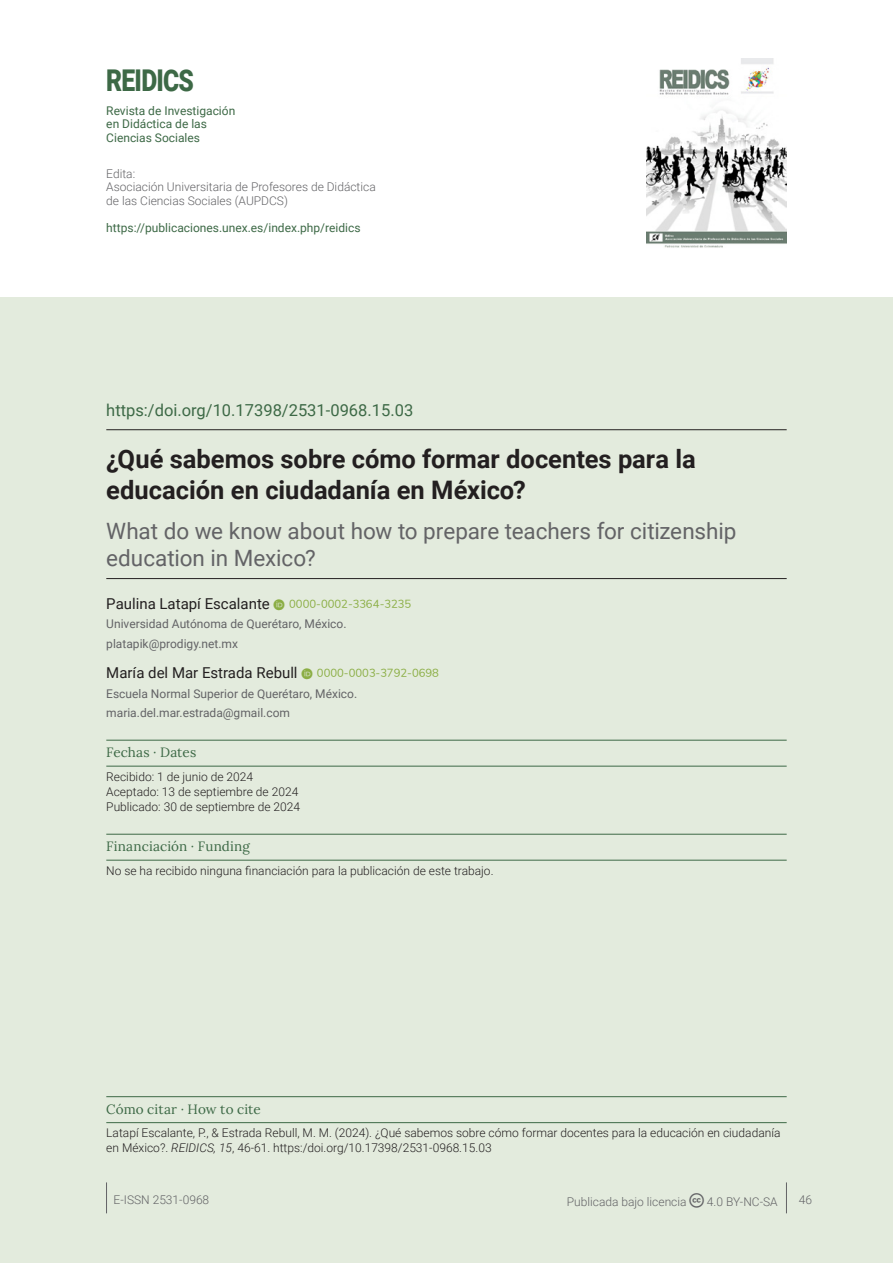
<style>
.page{position:relative;width:893px;height:1263px;background:#fff}
.page>*{position:absolute;margin:0;border:0;box-sizing:border-box;transform-origin:0 0}
.t1{font:900 30px "Roboto";letter-spacing:-.03em;color:#3d6946;scale:.82 1}
.sps_titulo_original{font:700 25.5px/30.6px "Roboto";color:#231f20}
.sps_titulo_traduc{font:22.5px/27px "Roboto";letter-spacing:-.005em;color:#636366}
.sps_doi{font:16.5px "Roboto";color:#3d6946}
.sps_autores{font:15px "Roboto";color:#231f20}
.sps_autor_1{font:15px "Roboto";color:#231f20}
.sps_titulo_metadatos{font:13.5px "Lora";letter-spacing:.01em;color:#3d6946}
.sps_texto_metadatos{font:300 12px/15px "Roboto";color:#231f20}
.t2{font:300 12px/13.5px "Roboto";color:#636366}
.sps_afiliaciones{font:12px "Roboto";color:#636366}
.t3{font:12px/13.5px "Roboto";color:#3d6946}
.sps_fechas{font:300 12px "Roboto";color:#231f20}
.sps_autor_1-2{font:11.25px "Font Awesome 5 Brands";color:#8bae44}
.s1{color:#8bae44}
.s2{font-style:italic}
</style>
<div class="page">
<div style="left:0;top:298px;width:893px;height:965px;background:#e3ebdd"></div>
<hr style="left:106px;top:1182px;width:1px;height:31px;background:#636366">
<hr style="left:786px;top:1182px;width:1px;height:31px;background:#636366">
<hr style="left:106px;top:1096px;width:681px;height:1px;background:#3d6946">
<hr style="left:106px;top:1122px;width:681px;height:1px;background:#3d6946">
<hr style="left:106px;top:429px;width:681px;height:1px;background:#231f20">
<hr style="left:106px;top:578px;width:681px;height:1px;background:#231f20">
<hr style="left:106px;top:740px;width:681px;height:1px;background:#3d6946">
<hr style="left:106px;top:766px;width:681px;height:1px;background:#3d6946">
<hr style="left:106px;top:834px;width:681px;height:1px;background:#3d6946">
<hr style="left:106px;top:860px;width:681px;height:1px;background:#3d6946">
<img style="left:646px;top:58px;width:141px;height:190px">
<h1 class="t1" style="left:106px;top:60px;width:108px">REIDICS</h1>
<p class="t3" style="left:106px;top:103px;width:131px">Revista de Investigación en Didáctica de las<br>Ciencias Sociales</p>
<p class="t2" style="left:106px;top:167px;width:271px">Edita:<br>Asociación Universitaria de Profesores de Didáctica de las Ciencias Sociales (AUPDCS)</p>
<p class="t3" style="left:106px;top:221px;width:256px">https://publicaciones.unex.es/index.php/reidics</p>
<p class="sps_doi" style="left:106px;top:399px;width:308px">https:/doi.org/10.17398/2531-0968.15.03</p>
<p class="sps_titulo_original" style="left:106px;top:443px;width:591px">¿Qué sabemos sobre cómo formar docentes para la educación en ciudadanía en México?</p>
<p class="sps_titulo_traduc" style="left:106px;top:516px;width:632px">What do we know about how to prepare teachers for citizenship education in Mexico?</p>
<p class="sps_autor_1" style="left:106px;top:593px;width:180px">Paulina Latapí Escalante <span class="s1">□</span></p>
<p class="sps_autor_1-2" style="left:353px;top:599px;width:53px">✓✓✔✓✓</p>
<p class="sps_afiliaciones" style="left:106px;top:616px;width:242px">Universidad Autónoma de Querétaro, México.</p>
<p class="sps_afiliaciones" style="left:106px;top:635px;width:133px">platapik@prodigy.net.mx</p>
<p class="sps_autores" style="left:106px;top:662px;width:208px">María del Mar Estrada Rebull <span class="s1">□</span></p>
<p class="sps_afiliaciones" style="left:106px;top:685px;width:252px">Escuela Normal Superior de Querétaro, México.</p>
<p class="sps_afiliaciones" style="left:106px;top:704px;width:185px">maria.del.mar.estrada@gmail.com</p>
<p class="sps_titulo_metadatos" style="left:106px;top:742px;width:92px">Fechas · Dates</p>
<p class="sps_fechas" style="left:106px;top:768px;width:148px">Recibido: 1 de junio de 2024</p>
<p class="sps_fechas" style="left:106px;top:783px;width:194px">Aceptado: 13 de septiembre de 2024</p>
<p class="sps_fechas" style="left:106px;top:798px;width:195px">Publicado: 30 de septiembre de 2024</p>
<p class="sps_titulo_metadatos" style="left:106px;top:836px;width:145px">Financiación · Funding</p>
<p class="sps_texto_metadatos" style="left:106px;top:863px;width:389px">No se ha recibido ninguna financiación para la publicación de este trabajo.</p>
<p class="sps_titulo_metadatos" style="left:106px;top:1099px;width:156px">Cómo citar · How to cite</p>
<p class="sps_texto_metadatos" style="left:106px;top:1125px;width:676px">Latapí Escalante, P., &amp; Estrada Rebull, M. M. (2024). ¿Qué sabemos sobre cómo formar docentes para la educación en ciudadanía en México?. <span class="s2">REIDICS, 15</span>, 46-61. https:/doi.org/10.17398/2531-0968.15.03</p>
<p class="t2" style="left:114px;top:1192px;width:97px">E-ISSN 2531-0968</p>
<p class="t2" style="left:567px;top:1194px;width:212px">Publicada bajo licencia ▼❖□□■▲ 4.0 BY-NC-SA</p>
<p class="t2" style="left:799px;top:1192px;width:15px">46</p>
</div>
